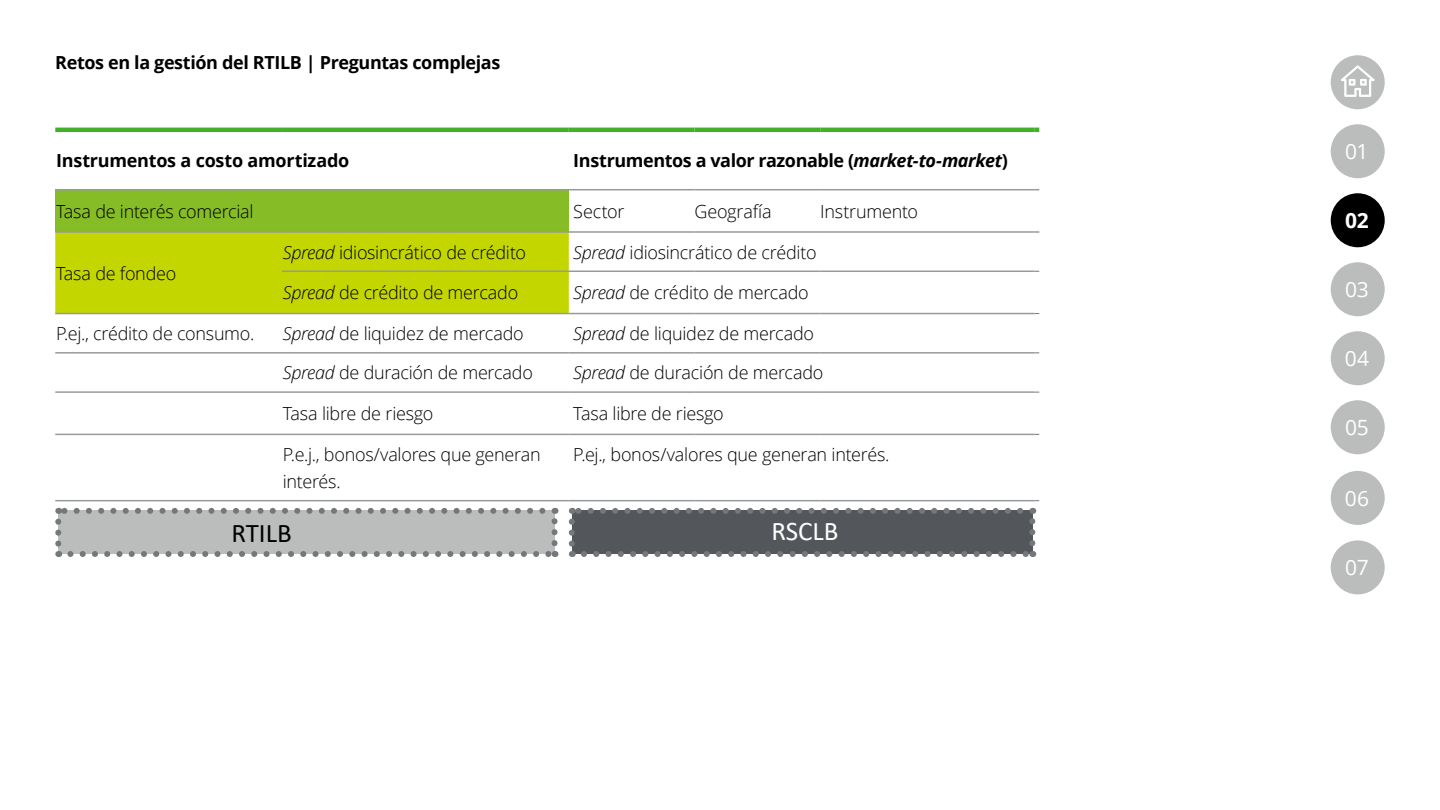
<style>
.page{position:relative;width:1440px;height:810px;background:#fff}
.page>*{position:absolute;margin:0;border:0;box-sizing:border-box;transform-origin:0 0}
.t1{font:27px "Calibri";color:#000}
.t2{font:27px "Calibri";color:#fff}
.t3{font:21px "Open Sans";letter-spacing:-.015em;color:#fff}
.t4{font:700 21px "Open Sans";color:#fff}
.t5{font:300 18px/27px "Open Sans";letter-spacing:-.015em;color:#000}
.t6{font:700 18px "Open Sans";letter-spacing:-.02em;color:#000}
.s1{font-style:italic}
</style>
<div class="page">
<div style="left:58px;top:511px;width:497px;height:43px;background:#bbbcbc"></div>
<svg style="left:70px;top:551px;width:479px;height:6px"></svg>
<svg style="left:55px;top:522px;width:6px;height:35px"></svg>
<svg style="left:552px;top:508px;width:6px;height:35px"></svg>
<svg style="left:58px;top:508px;width:484px;height:6px"></svg>
<div style="left:572px;top:511px;width:460px;height:43px;background:#53565a"></div>
<svg style="left:584px;top:551px;width:442px;height:6px"></svg>
<svg style="left:569px;top:522px;width:6px;height:35px"></svg>
<svg style="left:1029px;top:508px;width:6px;height:35px"></svg>
<svg style="left:572px;top:508px;width:448px;height:6px"></svg>
<div style="left:55px;top:190px;width:514px;height:42px;background:#86bc25"></div>
<div style="left:55px;top:233px;width:514px;height:80px;background:#c4d600"></div>
<svg style="left:1035px;top:128px;width:4px;height:4px"></svg>
<hr style="left:55px;top:128px;width:227px;height:4px;background:#43b02a">
<hr style="left:282px;top:128px;width:287px;height:4px;background:#43b02a">
<hr style="left:569px;top:128px;width:126px;height:4px;background:#43b02a">
<hr style="left:695px;top:128px;width:125px;height:4px;background:#43b02a">
<hr style="left:820px;top:128px;width:215px;height:4px;background:#43b02a">
<hr style="left:55px;top:189px;width:227px;height:1px;background:#97999b">
<hr style="left:282px;top:189px;width:287px;height:1px;background:#97999b">
<hr style="left:569px;top:189px;width:126px;height:1px;background:#97999b">
<hr style="left:695px;top:189px;width:125px;height:1px;background:#97999b">
<hr style="left:820px;top:189px;width:215px;height:1px;background:#97999b">
<hr style="left:55px;top:231px;width:227px;height:2px;background:#97999b">
<hr style="left:282px;top:231px;width:287px;height:2px;background:#97999b">
<hr style="left:569px;top:231px;width:126px;height:2px;background:#97999b">
<hr style="left:695px;top:231px;width:125px;height:2px;background:#97999b">
<hr style="left:820px;top:231px;width:215px;height:2px;background:#97999b">
<hr style="left:282px;top:271px;width:287px;height:1px;background:#97999b">
<hr style="left:569px;top:271px;width:126px;height:1px;background:#97999b">
<hr style="left:695px;top:271px;width:125px;height:1px;background:#97999b">
<hr style="left:820px;top:271px;width:215px;height:1px;background:#97999b">
<hr style="left:55px;top:313px;width:227px;height:1px;background:#97999b">
<hr style="left:282px;top:313px;width:287px;height:1px;background:#97999b">
<hr style="left:569px;top:313px;width:126px;height:1px;background:#97999b">
<hr style="left:695px;top:313px;width:125px;height:1px;background:#97999b">
<hr style="left:820px;top:313px;width:215px;height:1px;background:#97999b">
<hr style="left:55px;top:352px;width:227px;height:2px;background:#97999b">
<hr style="left:282px;top:352px;width:287px;height:2px;background:#97999b">
<hr style="left:569px;top:352px;width:126px;height:2px;background:#97999b">
<hr style="left:695px;top:352px;width:125px;height:2px;background:#97999b">
<hr style="left:820px;top:352px;width:215px;height:2px;background:#97999b">
<hr style="left:55px;top:391px;width:227px;height:2px;background:#97999b">
<hr style="left:282px;top:391px;width:287px;height:2px;background:#97999b">
<hr style="left:569px;top:391px;width:126px;height:2px;background:#97999b">
<hr style="left:695px;top:391px;width:125px;height:2px;background:#97999b">
<hr style="left:820px;top:391px;width:215px;height:2px;background:#97999b">
<hr style="left:55px;top:434px;width:227px;height:1px;background:#97999b">
<hr style="left:282px;top:434px;width:287px;height:1px;background:#97999b">
<hr style="left:569px;top:434px;width:126px;height:1px;background:#97999b">
<hr style="left:695px;top:434px;width:125px;height:1px;background:#97999b">
<hr style="left:820px;top:434px;width:215px;height:1px;background:#97999b">
<hr style="left:55px;top:500px;width:227px;height:1px;background:#97999b">
<hr style="left:282px;top:500px;width:287px;height:1px;background:#97999b">
<hr style="left:569px;top:500px;width:126px;height:1px;background:#97999b">
<hr style="left:695px;top:500px;width:125px;height:1px;background:#97999b">
<hr style="left:820px;top:500px;width:215px;height:1px;background:#97999b">
<div style="left:1331px;top:400px;width:54px;height:54px;background:#bbbcbc;border-radius:50%"></div>
<div style="left:1331px;top:124px;width:54px;height:54px;background:#bbbcbc;border-radius:50%"></div>
<div style="left:1331px;top:331px;width:54px;height:54px;background:#bbbcbc;border-radius:50%"></div>
<div style="left:1331px;top:193px;width:54px;height:54px;background:#000;border-radius:50%"></div>
<div style="left:1331px;top:262px;width:54px;height:54px;background:#bbbcbc;border-radius:50%"></div>
<div style="left:1331px;top:471px;width:54px;height:54px;background:#bbbcbc;border-radius:50%"></div>
<div style="left:1331px;top:540px;width:54px;height:54px;background:#bbbcbc;border-radius:50%"></div>
<svg style="left:1331px;top:55px;width:54px;height:54px"></svg>
<p class="t6" style="left:55px;top:50px;width:447px">Retos en la gestión del RTILB | Preguntas complejas</p>
<p class="t6" style="left:56px;top:147px;width:295px">Instrumentos a costo amortizado</p>
<p class="t6" style="left:573px;top:147px;width:436px">Instrumentos a valor razonable (<span class="s1">market-to-market</span>)</p>
<p class="t5" style="left:56px;top:197px;width:199px">Tasa de interés comercial</p>
<p class="t5" style="left:573px;top:197px;width:53px">Sector</p>
<p class="t5" style="left:695px;top:197px;width:79px">Geografía</p>
<p class="t5" style="left:820px;top:197px;width:100px">Instrumento</p>
<p class="t5" style="left:56px;top:259px;width:122px">Tasa de fondeo</p>
<p class="t5" style="left:283px;top:238px;width:245px"><span class="s1">Spread</span> idiosincrático de crédito</p>
<p class="t5" style="left:573px;top:238px;width:245px"><span class="s1">Spread</span> idiosincrático de crédito</p>
<p class="t5" style="left:283px;top:279px;width:237px"><span class="s1">Spread</span> de crédito de mercado</p>
<p class="t5" style="left:573px;top:279px;width:237px"><span class="s1">Spread</span> de crédito de mercado</p>
<p class="t5" style="left:56px;top:320px;width:200px">P.ej., crédito de consumo.</p>
<p class="t5" style="left:283px;top:320px;width:242px"><span class="s1">Spread</span> de liquidez de mercado</p>
<p class="t5" style="left:573px;top:320px;width:242px"><span class="s1">Spread</span> de liquidez de mercado</p>
<p class="t5" style="left:283px;top:359px;width:252px"><span class="s1">Spread</span> de duración de mercado</p>
<p class="t5" style="left:573px;top:359px;width:252px"><span class="s1">Spread</span> de duración de mercado</p>
<p class="t5" style="left:283px;top:400px;width:152px">Tasa libre de riesgo</p>
<p class="t5" style="left:573px;top:400px;width:152px">Tasa libre de riesgo</p>
<p class="t5" style="left:283px;top:440px;width:259px">P.e.j., bonos/valores que generan interés.</p>
<p class="t5" style="left:573px;top:440px;width:318px">P.ej., bonos/valores que generan interés.</p>
<h1 class="t1" style="left:231px;top:514px;width:62px">RTILB</h1>
<h1 class="t2" style="left:771px;top:512px;width:69px">RSCLB</h1>
<p class="t3" style="left:1345px;top:137px;width:25px">01</p>
<p class="t4" style="left:1345px;top:206px;width:25px">02</p>
<p class="t3" style="left:1345px;top:275px;width:25px">03</p>
<p class="t3" style="left:1345px;top:344px;width:26px">04</p>
<p class="t3" style="left:1345px;top:413px;width:25px">05</p>
<p class="t3" style="left:1345px;top:484px;width:26px">06</p>
<p class="t3" style="left:1345px;top:553px;width:25px">07</p>
</div>
